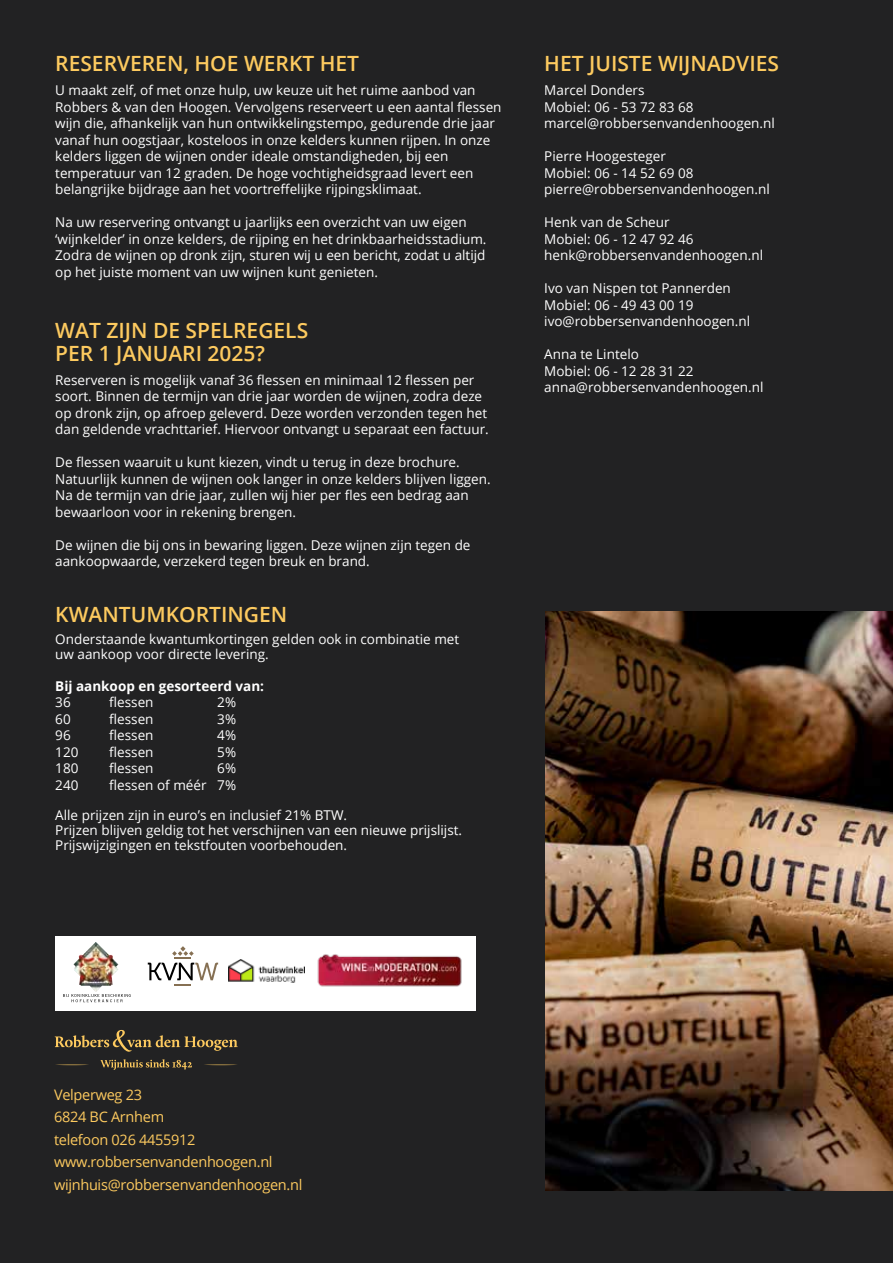
<style>
.page{position:relative;width:893px;height:1263px;background:#fff}
.page>*{position:absolute;margin:0;border:0;box-sizing:border-box;transform-origin:0 0}
.t1{font:600 21px/22.5px "Open Sans";color:#fdca5f}
.t2{font:14.55px/22.5px "Open Sans";letter-spacing:-.02em;color:#fdca5f}
.t3{font:13.5px/16.5px "Open Sans";color:#fff}
.t4{font:700 13.5px "Open Sans";color:#fff}
</style>
<div class="page">
<img style="left:544px;top:610px;width:349px;height:582px">
<div style="left:520px;top:0;width:373px;height:610px;background:#222223"></div>
<div style="left:0;top:0;width:544px;height:1263px;background:#222223"></div>
<div style="left:55px;top:936px;width:421px;height:75px;background:#fff"></div>
<div style="left:0;top:1192px;width:893px;height:71px;background:#222223"></div>
<svg style="left:56px;top:1064px;width:33px;height:1px"></svg>
<svg style="left:204px;top:1064px;width:33px;height:1px"></svg>
<svg style="left:55px;top:1030px;width:183px;height:22px"></svg>
<svg style="left:101px;top:1059px;width:91px;height:11px"></svg>
<img style="left:317px;top:954px;width:145px;height:33px">
<svg style="left:148px;top:946px;width:70px;height:40px"></svg>
<img style="left:229px;top:959px;width:75px;height:23px">
<img style="left:73px;top:942px;width:46px;height:50px">
<svg style="left:63px;top:994px;width:68px;height:8px"></svg>
<h1 class="t1" style="left:55px;top:52px;width:305px">RESERVEREN, HOE WERKT HET</h1>
<p class="t3" style="left:55px;top:82px;width:448px">U maakt zelf, of met onze hulp, uw keuze uit het ruime aanbod van Robbers &amp; van den Hoogen. Vervolgens reserveert u een aantal flessen wijn die, afhankelijk van hun ontwikkelingstempo, gedurende drie jaar vanaf hun oogstjaar, kosteloos in onze kelders kunnen rijpen. In onze kelders liggen de wijnen onder ideale omstandigheden, bij een temperatuur van 12 graden. De hoge vochtigheidsgraad levert een belangrijke bijdrage aan het voortreffelijke rijpingsklimaat.</p>
<p class="t3" style="left:55px;top:214px;width:433px">Na uw reservering ontvangt u jaarlijks een overzicht van uw eigen ‘wijnkelder’ in onze kelders, de rijping en het drinkbaarheidsstadium.<br>Zodra de wijnen op dronk zijn, sturen wij u een bericht, zodat u altijd op het juiste moment van uw wijnen kunt genieten.</p>
<h1 class="t1" style="left:55px;top:319px;width:254px">WAT ZIJN DE SPELREGELS<br>PER 1 JANUARI 2025?</h1>
<p class="t3" style="left:55px;top:371px;width:435px">Reserveren is mogelijk vanaf 36 flessen en minimaal 12 flessen per soort. Binnen de termijn van drie jaar worden de wijnen, zodra deze op dronk zijn, op afroep geleverd. Deze worden verzonden tegen het dan geldende vrachttarief. Hiervoor ontvangt u separaat een factuur.</p>
<p class="t3" style="left:55px;top:454px;width:437px">De flessen waaruit u kunt kiezen, vindt u terug in deze brochure.<br>Natuurlijk kunnen de wijnen ook langer in onze kelders blijven liggen.<br>Na de termijn van drie jaar, zullen wij hier per fles een bedrag aan bewaarloon voor in rekening brengen.</p>
<p class="t3" style="left:55px;top:536px;width:417px">De wijnen die bij ons in bewaring liggen. Deze wijnen zijn tegen de aankoopwaarde, verzekerd tegen breuk en brand.</p>
<h1 class="t1" style="left:55px;top:603px;width:233px">KWANTUMKORTINGEN</h1>
<p class="t3" style="left:55px;top:632px;width:405px;line-height:15px">Onderstaande kwantumkortingen gelden ook in combinatie met uw aankoop voor directe levering.</p>
<p class="t4" style="left:55px;top:676px;width:210px">Bij aankoop en gesorteerd van:</p>
<p class="t3" style="left:55px;top:694px;width:17px">36</p>
<p class="t3" style="left:109px;top:694px;width:46px">flessen</p>
<p class="t3" style="left:217px;top:694px;width:20px">2%</p>
<p class="t3" style="left:55px;top:710px;width:17px">60</p>
<p class="t3" style="left:109px;top:710px;width:46px">flessen</p>
<p class="t3" style="left:217px;top:710px;width:20px">3%</p>
<p class="t3" style="left:55px;top:727px;width:17px">96</p>
<p class="t3" style="left:109px;top:727px;width:46px">flessen</p>
<p class="t3" style="left:217px;top:727px;width:20px">4%</p>
<p class="t3" style="left:55px;top:743px;width:25px">120</p>
<p class="t3" style="left:109px;top:743px;width:46px">flessen</p>
<p class="t3" style="left:217px;top:743px;width:20px">5%</p>
<p class="t3" style="left:55px;top:760px;width:25px">180</p>
<p class="t3" style="left:109px;top:760px;width:46px">flessen</p>
<p class="t3" style="left:217px;top:760px;width:20px">6%</p>
<p class="t3" style="left:55px;top:776px;width:25px">240</p>
<p class="t3" style="left:109px;top:776px;width:128px">flessen of méér 7%</p>
<p class="t3" style="left:55px;top:807px;width:408px;line-height:15px">Alle prijzen zijn in euro’s en inclusief 21% BTW.<br>Prijzen blijven geldig tot het verschijnen van een nieuwe prijslijst.<br>Prijswijzigingen en tekstfouten voorbehouden.</p>
<h1 class="t1" style="left:544px;top:52px;width:236px">HET JUISTE WIJNADVIES</h1>
<p class="t3" style="left:544px;top:82px;width:232px">Marcel Donders<br>Mobiel: 06 - 53 72 83 68 marcel@robbersenvandenhoogen.nl</p>
<p class="t3" style="left:544px;top:148px;width:227px">Pierre Hoogesteger<br>Mobiel: 06 - 14 52 69 08 pierre@robbersenvandenhoogen.nl</p>
<p class="t3" style="left:544px;top:214px;width:220px">Henk van de Scheur<br>Mobiel: 06 - 12 47 92 46 henk@robbersenvandenhoogen.nl</p>
<p class="t3" style="left:544px;top:280px;width:207px">Ivo van Nispen tot Pannerden<br>Mobiel: 06 - 49 43 00 19 ivo@robbersenvandenhoogen.nl</p>
<p class="t3" style="left:544px;top:346px;width:221px">Anna te Lintelo<br>Mobiel: 06 - 12 28 31 22 anna@robbersenvandenhoogen.nl</p>
<p class="t2" style="left:54px;top:1083px;width:250px">Velperweg 23<br>6824 BC Arnhem<br>telefoon 026 4455912 www.robbersenvandenhoogen.nl wijnhuis@robbersenvandenhoogen.nl</p>
</div>
